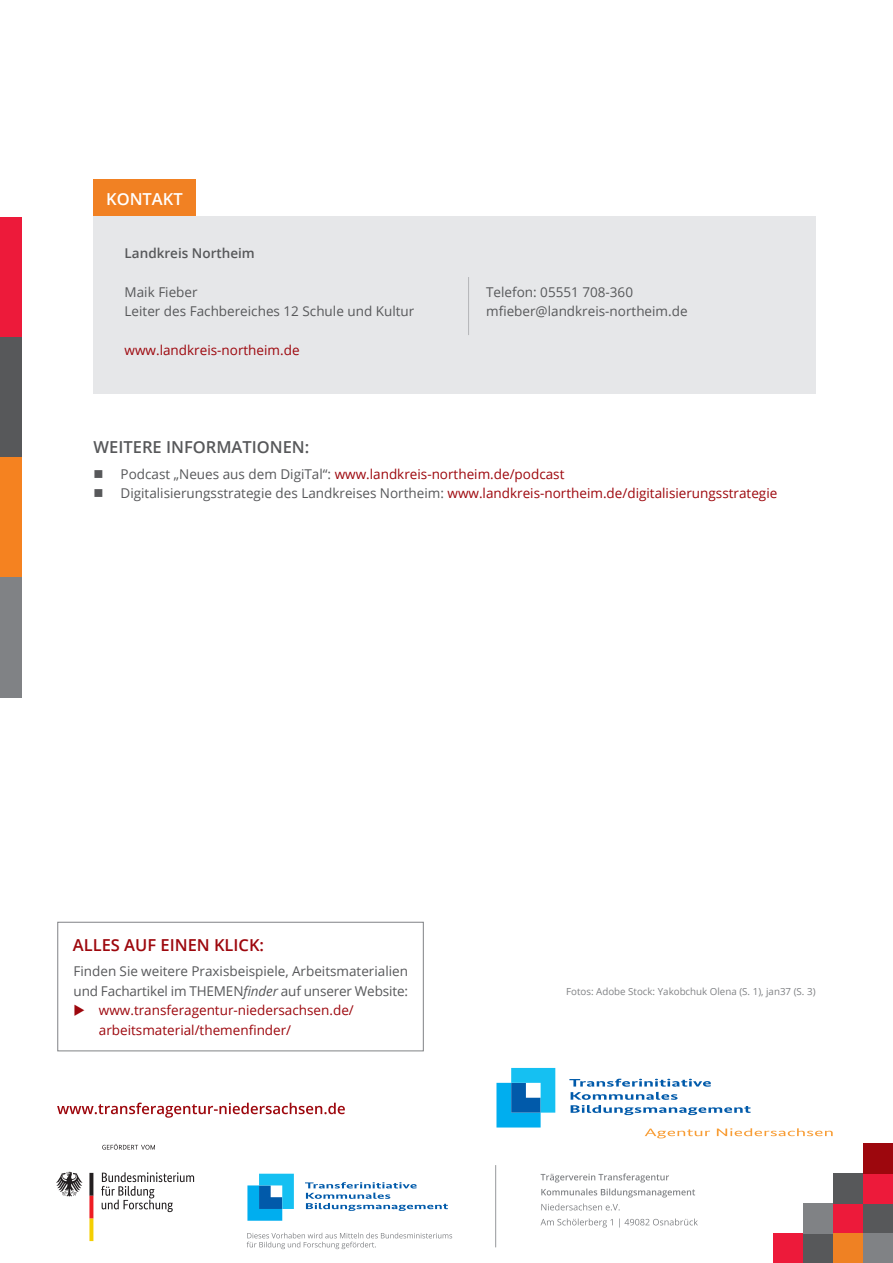
<style>
.page{position:relative;width:893px;height:1263px;background:#fff}
.page>*{position:absolute;margin:0;border:0;box-sizing:border-box;transform-origin:0 0}
.t1{font:600 16.5px "Open Sans";color:#57585a}
.t2{font:600 16.5px "Open Sans";color:#9d070d}
.t3{font:600 16.5px "Open Sans";color:#fff}
.t4{font:13.5px/19.5px "Open Sans";color:#9d070d}
.t5{font:13.5px/19.5px "Open Sans";color:#57585a}
.t6{font:600 13.5px "Open Sans";color:#57585a}
.t7{font:9.75px "Open Sans";color:#808285}
.s1{color:#57585a}
.s2{font-style:italic}
</style>
<div class="page">
<div style="left:0;top:217px;width:21px;height:120px;background:#ed1a3a"></div>
<div style="left:0;top:337px;width:21px;height:120px;background:#57585a"></div>
<div style="left:0;top:457px;width:21px;height:121px;background:#f58220"></div>
<div style="left:0;top:578px;width:21px;height:120px;background:#808285"></div>
<div style="left:58px;top:922px;width:365px;height:129px;border:1px solid #808285"></div>
<div style="left:773px;top:1233px;width:30px;height:30px;background:#ed1a3a"></div>
<div style="left:803px;top:1233px;width:30px;height:30px;background:#57585a"></div>
<div style="left:803px;top:1203px;width:30px;height:30px;background:#808285"></div>
<div style="left:833px;top:1203px;width:30px;height:30px;background:#ed1a3a"></div>
<div style="left:863px;top:1203px;width:30px;height:30px;background:#57585a"></div>
<div style="left:833px;top:1173px;width:30px;height:30px;background:#57585a"></div>
<div style="left:863px;top:1173px;width:30px;height:30px;background:#ed1a3a"></div>
<div style="left:863px;top:1143px;width:30px;height:30px;background:#9d070d"></div>
<div style="left:833px;top:1233px;width:30px;height:30px;background:#ef8123"></div>
<div style="left:863px;top:1233px;width:30px;height:30px;background:#808285"></div>
<svg style="left:540px;top:1218px;width:158px;height:9px"></svg>
<svg style="left:541px;top:1203px;width:79px;height:7px"></svg>
<svg style="left:541px;top:1188px;width:154px;height:9px"></svg>
<svg style="left:541px;top:1173px;width:128px;height:9px"></svg>
<svg style="left:57px;top:1102px;width:288px;height:16px"></svg>
<svg style="left:247px;top:1233px;width:205px;height:16px"></svg>
<svg style="left:645px;top:1128px;width:65px;height:10px"></svg>
<svg style="left:717px;top:1128px;width:116px;height:8px"></svg>
<svg style="left:569px;top:1079px;width:182px;height:36px"></svg>
<svg style="left:496px;top:1068px;width:59px;height:59px"></svg>
<hr style="left:495px;top:1165px;width:1px;height:82px;background:#808285">
<svg style="left:305px;top:1182px;width:143px;height:29px"></svg>
<svg style="left:247px;top:1174px;width:47px;height:47px"></svg>
<svg style="left:101px;top:1172px;width:93px;height:40px"></svg>
<svg style="left:102px;top:1144px;width:53px;height:6px"></svg>
<svg style="left:89px;top:1173px;width:4px;height:68px"></svg>
<svg style="left:56px;top:1172px;width:27px;height:24px"></svg>
<div style="left:93px;top:179px;width:103px;height:38px;background:#f18123"></div>
<div style="left:93px;top:216px;width:723px;height:177px;background:#e6e7e9"></div>
<hr style="left:468px;top:277px;width:1px;height:58px;background:#808285">
<p class="t3" style="left:106px;top:187px;width:78px">KONTAKT</p>
<p class="t6" style="left:125px;top:243px;width:132px">Landkreis Northeim</p>
<p class="t5" style="left:125px;top:282px;width:291px">Maik Fieber<br>Leiter des Fachbereiches 12 Schule und Kultur</p>
<p class="t4" style="left:125px;top:340px;width:176px">www.landkreis-northeim.de</p>
<p class="t1" style="left:94px;top:436px;width:217px">WEITERE INFORMATIONEN:</p>
<p class="t5" style="left:486px;top:282px;width:203px">Telefon: 05551 708-360 mfieber@landkreis-northeim.de</p>
<p class="t4" style="left:121px;top:464px;width:658px"><span class="s1">Podcast „Neues aus dem DigiTal“:</span> www.landkreis-northeim.de/podcast<br><span class="s1">Digitalisierungsstrategie des Landkreises Northeim:</span> www.landkreis-northeim.de/digitalisierungsstrategie</p>
<p class="t2" style="left:73px;top:933px;width:193px">ALLES AUF EINEN KLICK:</p>
<p class="t5" style="left:74px;top:961px;width:336px">Finden Sie weitere Praxisbeispiele, Arbeitsmaterialien und Fachartikel im THEMEN<span class="s2">finder</span> auf unserer Website:</p>
<p class="t4" style="left:99px;top:1000px;width:256px;text-indent:-25px">◆ www.transferagentur-niedersachsen.de/ arbeitsmaterial/themenfinder/</p>
<p class="t7" style="left:566px;top:985px;width:251px">Fotos: Adobe Stock: Yakobchuk Olena (S. 1), jan37 (S. 3)</p>
</div>
